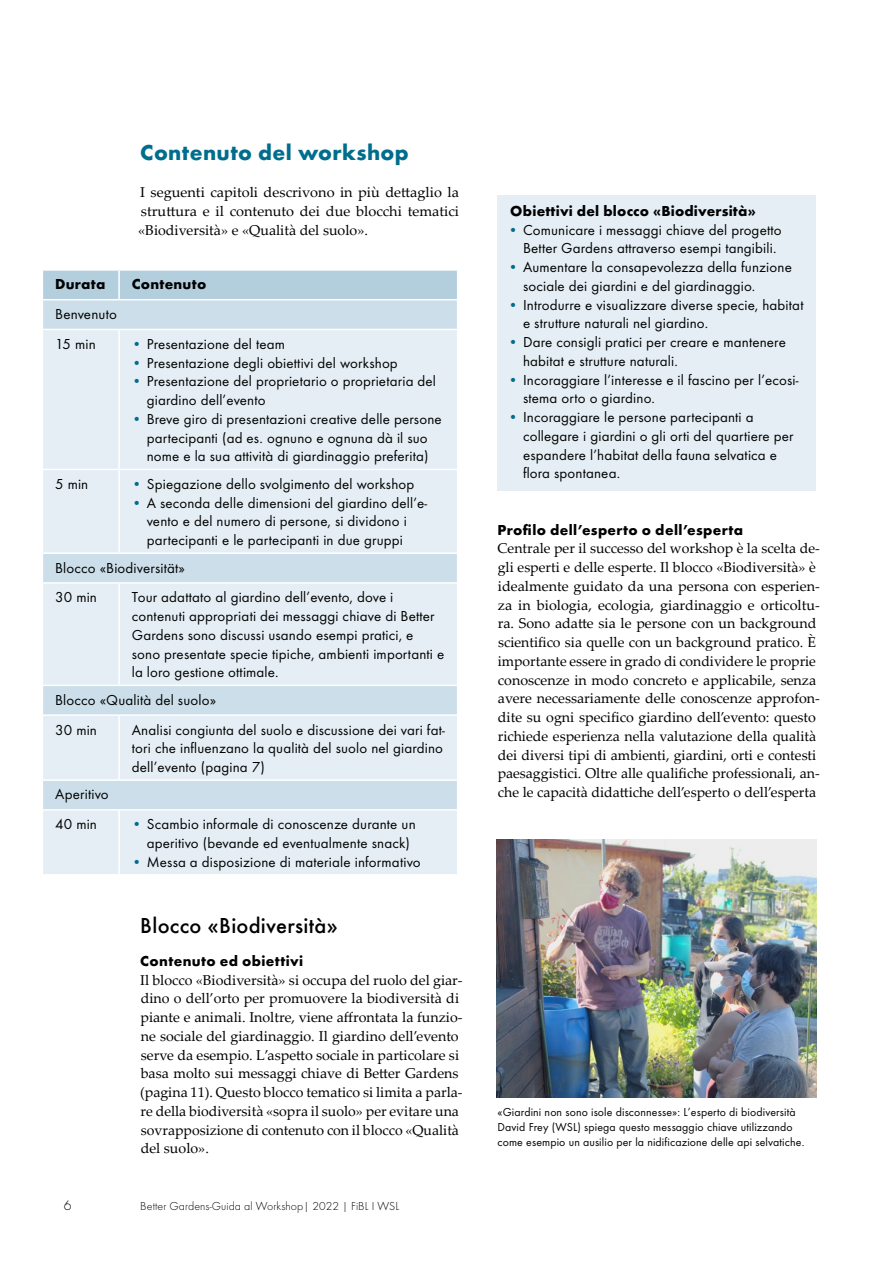
<style>
.page{position:relative;width:893px;height:1263px;background:#fff}
.page>*{position:absolute;margin:0;border:0;box-sizing:border-box;transform-origin:0 0}
.t1{font:700 22.5px "Function Pro";letter-spacing:.02em;color:#006d8d}
.t2{font:500 22.5px "Function Pro";letter-spacing:.015em;color:#000}
.t3{font:15px/18.8px "Function Pro";letter-spacing:.01em;color:#000}
.t4{font:700 15px "Function Pro";letter-spacing:.02em;color:#000}
.t5{font:14.25px/18.8px "Palatino Linotype";color:#000}
.t6{font:300 14.25px "Function Pro";color:#000}
.t7{font:12px/15px "Function Pro";letter-spacing:.01em;color:#000}
.t8{font:300 12px "Function Pro";letter-spacing:.005em;color:#000}
.s1{color:#006d8d}
.s2{font-weight:500;color:#006d8d}
</style>
<div class="page">
<div style="left:497px;top:195px;width:319px;height:34px;background:#e4eef4"></div>
<div style="left:497px;top:214px;width:319px;height:52px;background:#e4eef4"></div>
<div style="left:497px;top:251px;width:319px;height:53px;background:#e4eef4"></div>
<div style="left:497px;top:289px;width:319px;height:52px;background:#e4eef4"></div>
<div style="left:497px;top:326px;width:319px;height:53px;background:#e4eef4"></div>
<div style="left:497px;top:364px;width:319px;height:52px;background:#e4eef4"></div>
<div style="left:497px;top:401px;width:319px;height:90px;background:#e4eef4"></div>
<img style="left:497px;top:840px;width:319px;height:257px">
<svg style="left:43px;top:330px;width:414px;height:544px;background:#e0ebf2"></svg>
<hr style="left:118px;top:470px;width:2px;height:82px;background:#fff">
<hr style="left:118px;top:584px;width:2px;height:101px;background:#fff">
<hr style="left:118px;top:716px;width:2px;height:63px;background:#fff">
<hr style="left:118px;top:811px;width:2px;height:63px;background:#fff">
<hr style="left:118px;top:330px;width:2px;height:139px;background:#fff">
<hr style="left:42px;top:469px;width:77px;height:1px;background:#fff">
<hr style="left:119px;top:469px;width:339px;height:1px;background:#fff">
<hr style="left:42px;top:552px;width:77px;height:2px;background:#fff">
<hr style="left:119px;top:552px;width:339px;height:2px;background:#fff">
<hr style="left:42px;top:582px;width:77px;height:2px;background:#fff">
<hr style="left:119px;top:582px;width:339px;height:2px;background:#fff">
<hr style="left:42px;top:685px;width:77px;height:1px;background:#fff">
<hr style="left:119px;top:685px;width:339px;height:1px;background:#fff">
<hr style="left:42px;top:714px;width:77px;height:2px;background:#fff">
<hr style="left:119px;top:714px;width:339px;height:2px;background:#fff">
<hr style="left:42px;top:779px;width:77px;height:2px;background:#fff">
<hr style="left:119px;top:779px;width:339px;height:2px;background:#fff">
<hr style="left:42px;top:809px;width:77px;height:2px;background:#fff">
<hr style="left:119px;top:809px;width:339px;height:2px;background:#fff">
<svg style="left:42px;top:270px;width:416px;height:59px;background:#c1d7e3"></svg>
<hr style="left:119px;top:299px;width:339px;height:1px;background:#fff">
<h1 class="t1" style="left:140px;top:138px;width:270px">Contenuto del workshop</h1>
<p class="t5" style="left:138px;top:182px;width:322px;text-align:justify">I seguenti capitoli descrivono in più dettaglio la struttura e il contenuto dei due blocchi tematici «Biodiversità» e «Qualità del suolo».</p>
<p class="t4" style="left:55px;top:275px;width:52px">Durata</p>
<p class="t4" style="left:132px;top:275px;width:76px">Contenuto</p>
<p class="t3" style="left:55px;top:299px;width:63px;line-height:29.7px">Benvenuto<br>15 min</p>
<p class="t3" style="left:132px;top:334px;width:155px"><span class="s1">•</span> Presentazione del team</p>
<p class="t3" style="left:132px;top:353px;width:267px"><span class="s1">•</span> Presentazione degli obiettivi del workshop</p>
<p class="t3" style="left:147px;top:372px;width:291px;text-indent:-15px"><span class="s1">•</span> Presentazione del proprietario o proprietaria del giardino dell’evento</p>
<p class="t3" style="left:132px;top:409px;width:311px;text-align:center"><span class="s1">•</span> Breve giro di presentazioni creative delle persone partecipanti (ad es. ognuno e ognuna dà il suo nome e la sua attività di giardinaggio preferita)</p>
<p class="t3" style="left:55px;top:474px;width:35px">5 min</p>
<p class="t3" style="left:132px;top:474px;width:284px"><span class="s1">•</span> Spiegazione dello svolgimento del workshop</p>
<p class="t3" style="left:147px;top:493px;width:282px;text-indent:-15px"><span class="s1">•</span> A seconda delle dimensioni del giardino dell’e&shy;vento e del numero di persone, si dividono i partecipanti e le partecipanti in due gruppi</p>
<p class="t3" style="left:55px;top:553px;width:131px;line-height:29.7px">Blocco «Biodiversität»<br>30 min</p>
<p class="t3" style="left:132px;top:588px;width:314px">Tour adattato al giardino dell’evento, dove i contenuti appropriati dei messaggi chiave di Better Gardens sono discussi usando esempi pratici, e sono presentate specie tipiche, ambienti importanti e la loro gestione ottimale.</p>
<p class="t3" style="left:55px;top:685px;width:162px;line-height:29.7px">Blocco «Qualità del suolo»<br>30 min</p>
<p class="t3" style="left:132px;top:720px;width:315px">Analisi congiunta del suolo e discussione dei vari fat&shy;tori che influenzano la qualità del suolo nel giardino dell’evento (pagina 7)</p>
<p class="t3" style="left:55px;top:780px;width:55px;line-height:29.7px">Aperitivo<br>40 min</p>
<p class="t3" style="left:147px;top:815px;width:270px;text-indent:-15px"><span class="s1">•</span> Scambio informale di conoscenze durante un aperitivo (bevande ed eventualmente snack)</p>
<p class="t3" style="left:132px;top:852px;width:290px"><span class="s1">•</span> Messa a disposizione di materiale informativo</p>
<h1 class="t2" style="left:140px;top:912px;width:199px">Blocco «Biodiversità»</h1>
<p class="t4" style="left:140px;top:952px;width:164px">Contenuto ed obiettivi</p>
<p class="t5" style="left:140px;top:970px;width:324px">Il blocco «Biodiversità» si occupa del ruolo del giar&shy;dino o dell’orto per promuovere la biodiversità di piante e animali. Inoltre, viene affrontata la funzio&shy;ne sociale del giardinaggio. Il giardino dell’evento serve da esempio. L’aspetto sociale in particolare si basa molto sui messaggi chiave di Better Gardens (pagina 11). Questo blocco tematico si limita a parla&shy;re della biodiversità «sopra il suolo» per evitare una sovrapposizione di contenuto con il blocco «Qualità del suolo».</p>
<p class="t6" style="left:64px;top:1197px;width:9px">6</p>
<p class="t8" style="left:140px;top:1199px;width:260px">Better Gardens-Guida al Workshop| 2022 | FiBL I WSL</p>
<p class="t4" style="left:510px;top:202px;width:247px">Obiettivi del blocco «Biodiversità»</p>
<p class="t3" style="left:523px;top:220px;width:260px;text-indent:-15px"><span class="s2">•</span> Comunicare i messaggi chiave del progetto<br>Better Gardens attraverso esempi tangibili.</p>
<p class="t3" style="left:523px;top:258px;width:270px;text-indent:-15px"><span class="s2">•</span> Aumentare la consapevolezza della funzione sociale dei giardini e del giardinaggio.</p>
<p class="t3" style="left:523px;top:295px;width:282px;text-indent:-15px"><span class="s2">•</span> Introdurre e visualizzare diverse specie, habitat e strutture naturali nel giardino.</p>
<p class="t3" style="left:523px;top:333px;width:264px;text-indent:-15px"><span class="s2">•</span> Dare consigli pratici per creare e mantenere habitat e strutture naturali.</p>
<p class="t3" style="left:523px;top:370px;width:277px;text-indent:-15px"><span class="s2">•</span> Incoraggiare l’interesse e il fascino per l’ecosi&shy;stema orto o giardino.</p>
<p class="t3" style="left:523px;top:408px;width:272px;text-indent:-15px"><span class="s2">•</span> Incoraggiare le persone partecipanti a collegare i giardini o gli orti del quartiere per espandere l’habitat della fauna selvatica e flora spontanea.</p>
<p class="t4" style="left:497px;top:520px;width:247px">Profilo dell’esperto o dell’esperta</p>
<p class="t5" style="left:498px;top:539px;width:324px">Centrale per il successo del workshop è la scelta de&shy;gli esperti e delle esperte. Il blocco «Biodiversità» è idealmente guidato da una persona con esperien&shy;za in biologia, ecologia, giardinaggio e orticoltu&shy;ra. Sono adatte sia le persone con un background scientifico sia quelle con un background pratico. È importante essere in grado di condividere le proprie conoscenze in modo concreto e applicabile, senza avere necessariamente delle conoscenze approfon&shy;dite su ogni specifico giardino dell’evento: questo richiede esperienza nella valutazione della qualità dei diversi tipi di ambienti, giardini, orti e contesti paesaggistici. Oltre alle qualifiche professionali, an&shy;che le capacità didattiche dell’esperto o dell’esperta</p>
<p class="t7" style="left:497px;top:1104px;width:308px">«Giardini non sono isole disconnesse»: L’esperto di biodiversità<br>David Frey (WSL) spiega questo messaggio chiave utilizzando come esempio un ausilio per la nidificazione delle api selvatiche.</p>
</div>
